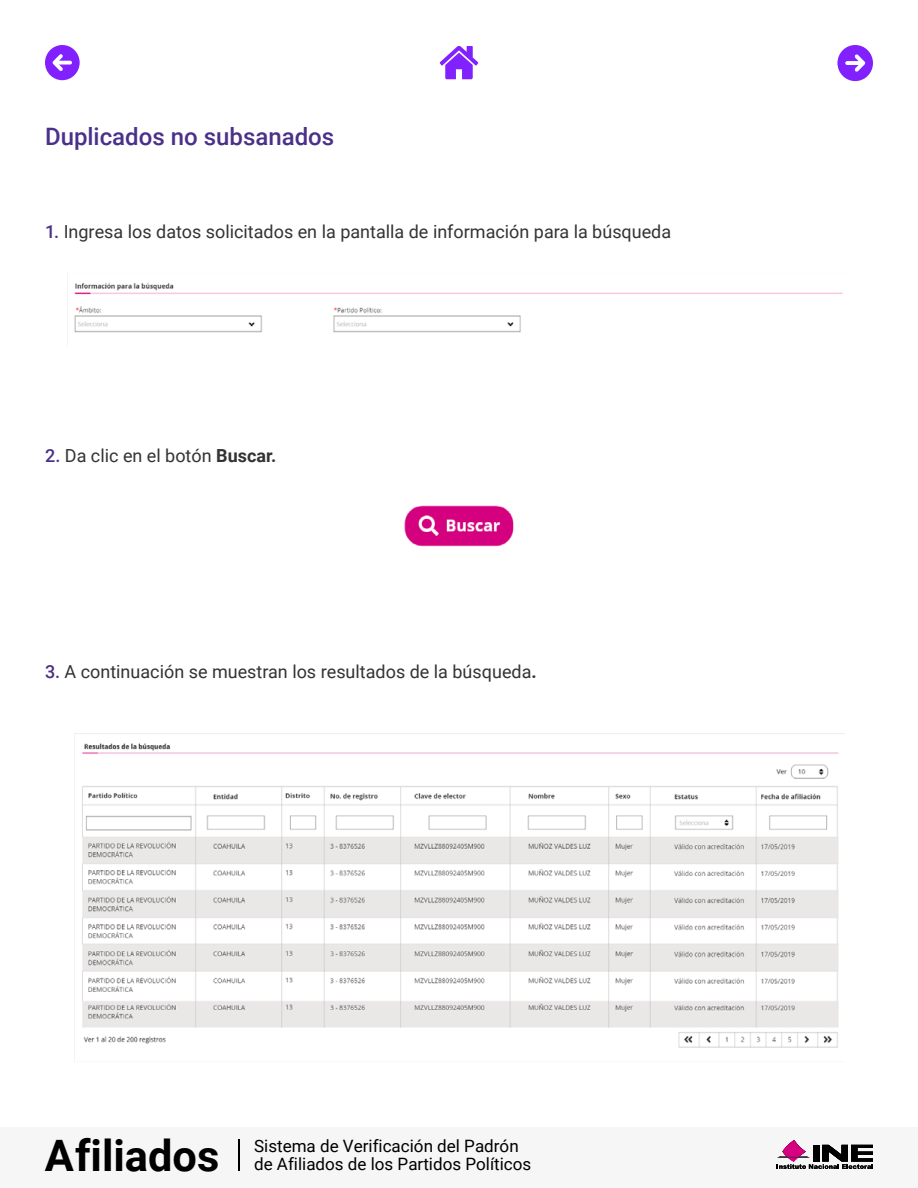
<style>
.page{position:relative;width:918px;height:1188px;background:#fff}
.page>*{position:absolute;margin:0;border:0;box-sizing:border-box;transform-origin:0 0}
.t1{font:700 43.35px "Roboto";color:#000}
.t2{font:500 24px "Roboto";color:#4b3089}
.t3{font:18px "Roboto";color:#333}
.t4{font:17.1px/18.8px "Roboto";color:#000}
.s1{font-weight:500;color:#4b3089}
.s2{font-weight:700}
</style>
<div class="page">
<div style="left:0;top:1127px;width:918px;height:61px;background:#f7f6f7"></div>
<hr style="left:238px;top:1139px;width:2px;height:32px;background:#000">
<svg style="left:440px;top:46px;width:38px;height:33px"></svg>
<svg style="left:777px;top:1140px;width:96px;height:29px"></svg>
<svg style="left:45px;top:45px;width:35px;height:35px"></svg>
<svg style="left:837px;top:45px;width:36px;height:36px"></svg>
<img style="left:74px;top:282px;width:769px;height:51px">
<img style="left:404px;top:505px;width:110px;height:42px">
<img style="left:82px;top:743px;width:757px;height:305px">
<h2 class="t2" style="left:45px;top:120px;width:291px">Duplicados no subsanados</h2>
<p class="t3" style="left:45px;top:219px;width:628px"><span class="s1">1.</span> Ingresa los datos solicitados en la pantalla de información para la búsqueda</p>
<p class="t3" style="left:45px;top:443px;width:233px"><span class="s1">2.</span> Da clic en el botón <span class="s2">Buscar.</span></p>
<p class="t3" style="left:45px;top:659px;width:493px"><span class="s1">3.</span> A continuación se muestran los resultados de la búsqueda<span class="s2">.</span></p>
<h1 class="t1" style="left:45px;top:1125px;width:176px">Afiliados</h1>
<p class="t4" style="left:254px;top:1135px;width:279px">Sistema de Verificación del Padrón de Afiliados de los Partidos Políticos</p>
</div>
